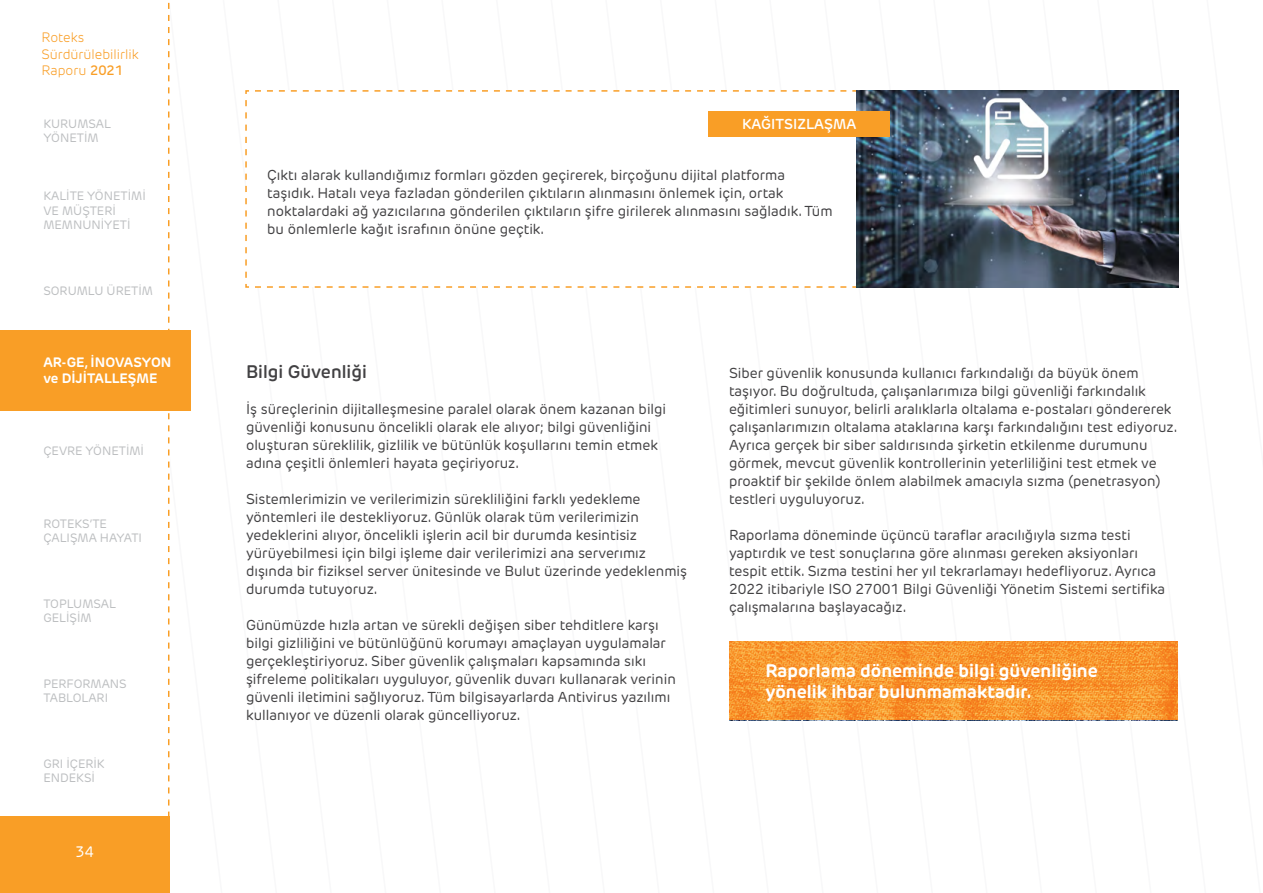
<style>
.page{position:relative;width:1263px;height:893px;background:#fff}
.page>*{position:absolute;margin:0;border:0;box-sizing:border-box;transform-origin:0 0}
.t1{font:700 18px/21.6px "New Rubrik Edge";color:#fff}
.t2{font:600 18px "New Rubrik Edge";color:#424143}
.t3{font:15px "New Rubrik Edge";color:#fff}
.t4{font:14.25px/18px "New Rubrik Edge";color:#424143}
.t5{font:600 14.25px "New Rubrik Edge";color:#fff}
.t6{font:300 13.5px/16.2px "New Rubrik Edge";color:#f99e26}
.t7{font:700 13.5px/16.2px "New Rubrik Edge";color:#fff}
.t8{font:12px/14.4px "New Rubrik Edge";color:#bcbec0}
.s1{font-weight:500}
</style>
<div class="page">
<svg style="left:169px;top:2px;width:22px;height:891px"></svg>
<div style="left:0;top:816px;width:169px;height:77px;background:#f99e26"></div>
<svg style="left:168px;top:2px;width:1px;height:814px"></svg>
<div style="left:0;top:330px;width:191px;height:80px;background:#f99e26"></div>
<img style="left:729px;top:641px;width:449px;height:79px">
<svg style="left:245px;top:90px;width:612px;height:198px"></svg>
<img style="left:857px;top:90px;width:322px;height:198px">
<div style="left:708px;top:111px;width:182px;height:25px;background:#f99e26"></div>
<p class="t6" style="left:41px;top:30px;width:99px">Roteks<br>Sürdürülebilirlik<br>Raporu <span class="s1">2021</span></p>
<p class="t8" style="left:43px;top:116px;width:69px">KURUMSAL<br>YÖNETİM</p>
<p class="t8" style="left:43px;top:189px;width:104px">KALİTE YÖNETİMİ<br>VE MÜŞTERİ<br>MEMNUNİYETİ</p>
<p class="t8" style="left:43px;top:283px;width:111px">SORUMLU ÜRETİM</p>
<p class="t7" style="left:43px;top:354px;width:130px">AR-GE, İNOVASYON ve DİJİTALLEŞME</p>
<p class="t8" style="left:43px;top:443px;width:102px">ÇEVRE YÖNETİMİ</p>
<p class="t8" style="left:43px;top:516px;width:100px">ROTEKS’TE<br>ÇALIŞMA HAYATI</p>
<p class="t8" style="left:43px;top:596px;width:74px">TOPLUMSAL<br>GELİŞİM</p>
<p class="t8" style="left:43px;top:676px;width:85px">PERFORMANS<br>TABLOLARI</p>
<p class="t8" style="left:43px;top:756px;width:63px">GRI İÇERİK<br>ENDEKSİ</p>
<p class="t3" style="left:76px;top:843px;width:20px">34</p>
<p class="t5" style="left:742px;top:115px;width:116px">KAĞITSIZLAŞMA</p>
<p class="t4" style="left:267px;top:166px;width:567px">Çıktı alarak kullandığımız formları gözden geçirerek, birçoğunu dijital platforma taşıdık. Hatalı veya fazladan gönderilen çıktıların alınmasını önlemek için, ortak noktalardaki ağ yazıcılarına gönderilen çıktıların şifre girilerek alınmasını sağladık. Tüm bu önlemlerle kağıt israfının önüne geçtik.</p>
<p class="t2" style="left:246px;top:361px;width:122px">Bilgi Güvenliği</p>
<p class="t4" style="left:246px;top:400px;width:422px">İş süreçlerinin dijitalleşmesine paralel olarak önem kazanan bilgi güvenliği konusunu öncelikli olarak ele alıyor; bilgi güvenliğini oluşturan süreklilik, gizlilik ve bütünlük koşullarını temin etmek adına çeşitli önlemleri hayata geçiriyoruz.</p>
<p class="t4" style="left:246px;top:490px;width:443px">Sistemlerimizin ve verilerimizin sürekliliğini farklı yedekleme yöntemleri ile destekliyoruz. Günlük olarak tüm verilerimizin yedeklerini alıyor, öncelikli işlerin acil bir durumda kesintisiz yürüyebilmesi için bilgi işleme dair verilerimizi ana serverımız dışında bir fiziksel server ünitesinde ve Bulut üzerinde yedeklenmiş durumda tutuyoruz.</p>
<p class="t4" style="left:246px;top:616px;width:431px">Günümüzde hızla artan ve sürekli değişen siber tehditlere karşı bilgi gizliliğini ve bütünlüğünü korumayı amaçlayan uygulamalar gerçekleştiriyoruz. Siber güvenlik çalışmaları kapsamında sıkı şifreleme politikaları uyguluyor, güvenlik duvarı kullanarak verinin güvenli iletimini sağlıyoruz. Tüm bilgisayarlarda Antivirus yazılımı kullanıyor ve düzenli olarak güncelliyoruz.</p>
<p class="t4" style="left:729px;top:364px;width:450px">Siber güvenlik konusunda kullanıcı farkındalığı da büyük önem taşıyor. Bu doğrultuda, çalışanlarımıza bilgi güvenliği farkındalık eğitimleri sunuyor, belirli aralıklarla oltalama e-postaları göndererek çalışanlarımızın oltalama ataklarına karşı farkındalığını test ediyoruz.<br>Ayrıca gerçek bir siber saldırısında şirketin etkilenme durumunu görmek, mevcut güvenlik kontrollerinin yeterliliğini test etmek ve proaktif bir şekilde önlem alabilmek amacıyla sızma (penetrasyon) testleri uyguluyoruz.</p>
<p class="t4" style="left:729px;top:526px;width:438px">Raporlama döneminde üçüncü taraflar aracılığıyla sızma testi yaptırdık ve test sonuçlarına göre alınması gereken aksiyonları tespit ettik. Sızma testini her yıl tekrarlamayı hedefliyoruz. Ayrıca 2022 itibariyle ISO 27001 Bilgi Güvenliği Yönetim Sistemi sertifika çalışmalarına başlayacağız.</p>
<p class="t1" style="left:765px;top:660px;width:334px">Raporlama döneminde bilgi güvenliğine yönelik ihbar bulunmamaktadır.</p>
</div>
